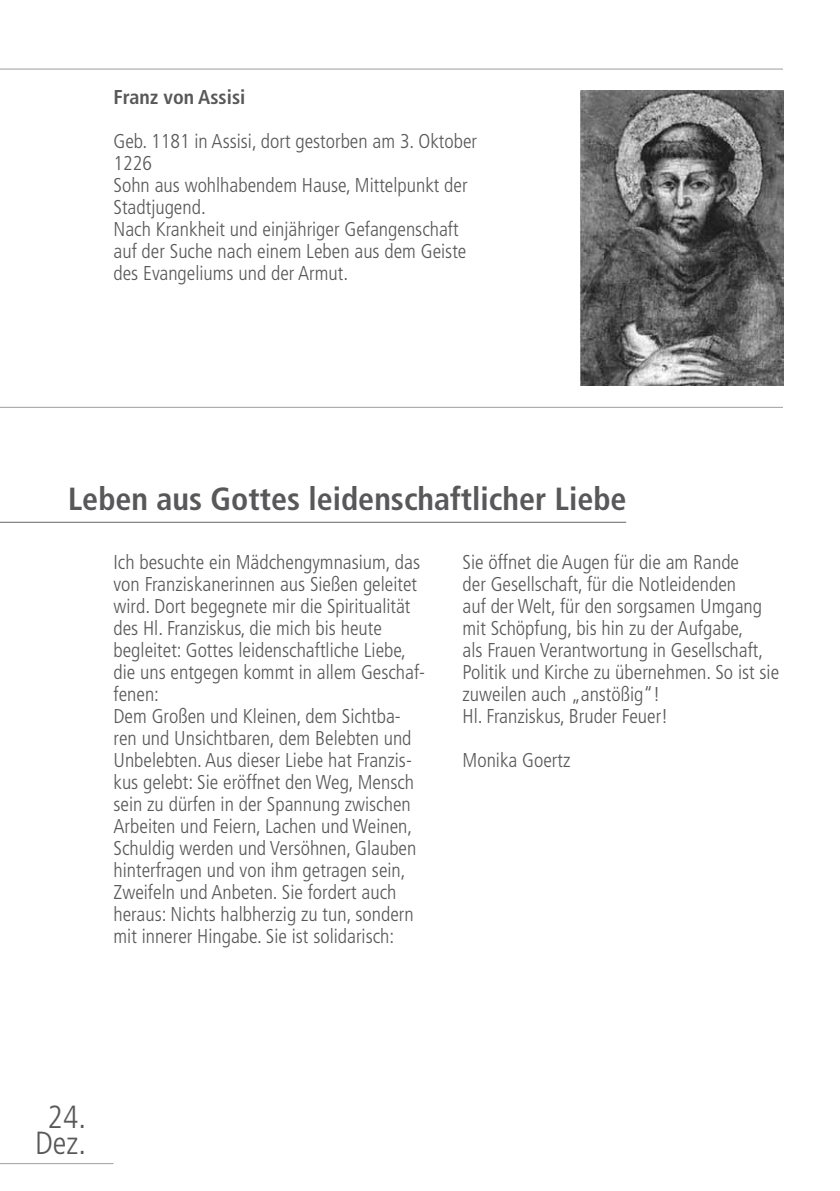
<style>
.page{position:relative;width:840px;height:1191px;background:#fff}
.page>*{position:absolute;margin:0;border:0;box-sizing:border-box;transform-origin:0 0}
.t1{font:700 condensed 32px "Frutiger";color:#58585a}
.t2{font:300 condensed 32px/26px "Frutiger";color:#58585a;text-align:center}
.t3{font:300 condensed 20px/22px "Frutiger";color:#58585a}
.t4{font:700 condensed 20px "Frutiger";color:#58585a}
</style>
<div class="page">
<svg style="left:0;top:69px;width:782px;height:339px"></svg>
<hr style="left:0;top:1163px;width:113px;height:1px;background:#9c9e9f">
<img style="left:580px;top:91px;width:202px;height:295px">
<hr style="left:0;top:522px;width:626px;height:1px;background:#646567">
<p class="t4" style="left:113px;top:85px;width:133px">Franz von Assisi</p>
<p class="t3" style="left:113px;top:130px;width:365px">Geb. 1181 in Assisi, dort gestorben am 3. Oktober 1226<br>Sohn aus wohlhabendem Hause, Mittelpunkt der Stadtjugend.<br>Nach Krankheit und einjähriger Gefangenschaft auf der Suche nach einem Leben aus dem Geiste des Evangeliums und der Armut.</p>
<h1 class="t1" style="left:68px;top:479px;width:559px">Leben aus Gottes leidenschaftlicher Liebe</h1>
<p class="t3" style="left:113px;top:551px;width:313px">Ich besuchte ein Mädchengymnasium, das von Franziskanerinnen aus Sießen geleitet wird. Dort begegnete mir die Spiritualität des Hl. Franziskus, die mich bis heute begleitet: Gottes leidenschaftliche Liebe, die uns entgegen kommt in allem Geschaf&shy;fenen:<br>Dem Großen und Kleinen, dem Sichtba&shy;ren und Unsichtbaren, dem Belebten und Unbelebten. Aus dieser Liebe hat Franzis&shy;kus gelebt: Sie eröffnet den Weg, Mensch sein zu dürfen in der Spannung zwischen Arbeiten und Feiern, Lachen und Weinen, Schuldig werden und Versöhnen, Glauben hinterfragen und von ihm getragen sein, Zweifeln und Anbeten. Sie fordert auch heraus: Nichts halbherzig zu tun, sondern mit innerer Hingabe. Sie ist solidarisch:</p>
<p class="t3" style="left:462px;top:551px;width:318px">Sie öffnet die Augen für die am Rande<br>der Gesellschaft, für die Notleidenden<br>auf der Welt, für den sorgsamen Umgang mit Schöpfung, bis hin zu der Aufgabe,<br>als Frauen Verantwortung in Gesellschaft, Politik und Kirche zu übernehmen. So ist sie zuweilen auch „anstößig“!<br>Hl. Franziskus, Bruder Feuer!</p>
<p class="t3" style="left:462px;top:749px;width:109px">Monika Goertz</p>
<h1 class="t2" style="left:35px;top:1104px;width:52px">24.<br>Dez.</h1>
</div>
